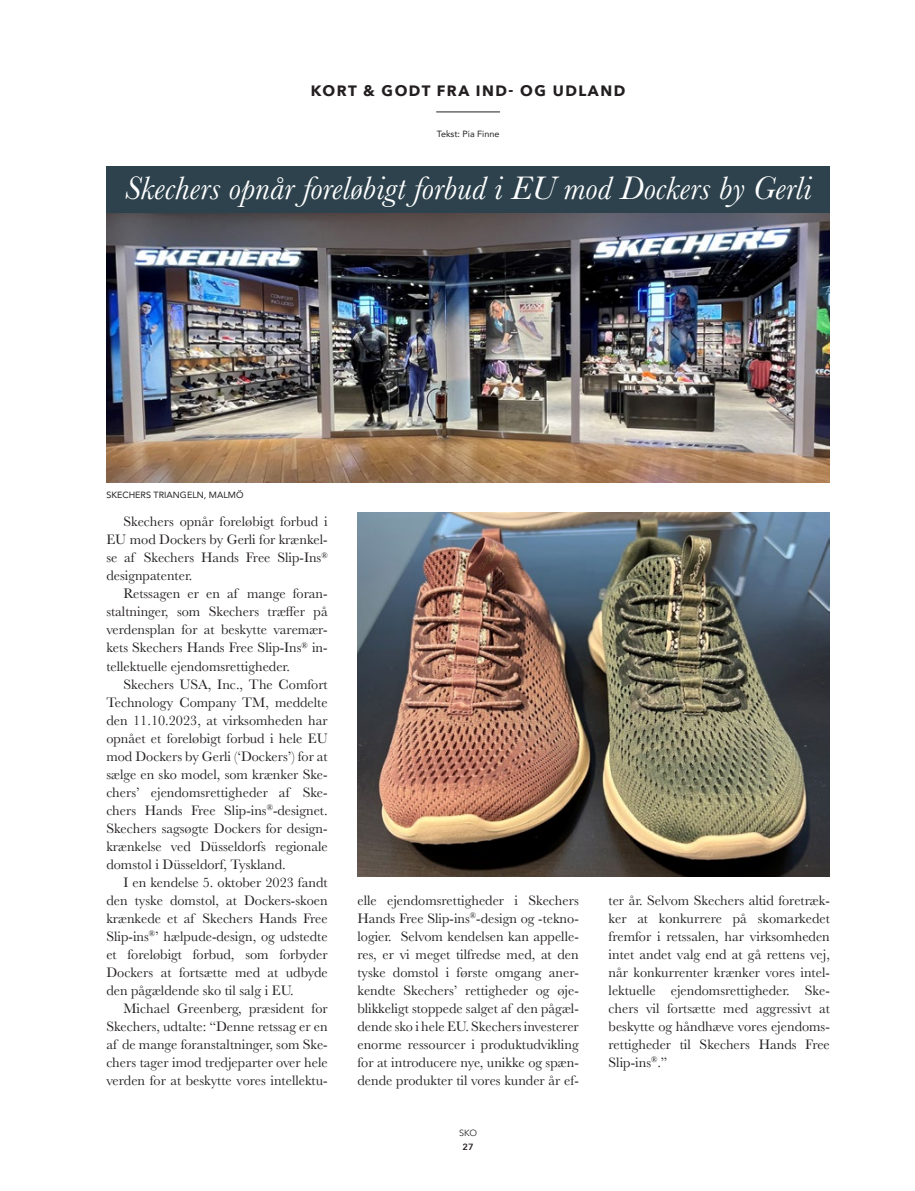
<style>
.page{position:relative;width:915px;height:1191px;background:#fff}
.page>*{position:absolute;margin:0;border:0;box-sizing:border-box;transform-origin:0 0}
._03_Overskrift{font:italic 33.75px "Baskerville";color:#fff}
.t1{font:700 15px "Avenir Next";letter-spacing:.1em;color:#231f20}
._05_Brødtekst{font:14.25px/18px "Baskerville";color:#231f20;text-align:justify}
.Billedetekst{font:9px "Avenir";color:#231f20}
._02_Byline{font:9px "Avenir";color:#231f20}
.t2{font:9px "Avenir Next";color:#231f20}
.t3{font:600 9px "Avenir Next";color:#231f20}
</style>
<div class="page">
<hr style="left:436px;top:112px;width:64px;height:1px;background:#231f20">
<img style="left:106px;top:213px;width:723px;height:270px">
<div style="left:106px;top:166px;width:723px;height:47px;background:#2d424d"></div>
<img style="left:357px;top:512px;width:472px;height:364px">
<p class="t1" style="left:311px;top:78px;width:316px">KORT &amp; GODT FRA IND- OG UDLAND</p>
<p class="_02_Byline" style="left:436px;top:126px;width:64px">Tekst: Pia Finne</p>
<p class="_03_Overskrift" style="left:125px;top:165px;width:688px">Skechers opnår foreløbigt forbud i EU mod Dockers by Gerli</p>
<p class="Billedetekst" style="left:106px;top:488px;width:139px">SKECHERS TRIANGELN, MALMÖ</p>
<p class="_05_Brødtekst" style="left:106px;top:513px;width:223px;text-indent:17px">Skechers opnår foreløbigt forbud i EU mod Dockers by Gerli for krænkel&shy;se af Skechers Hands Free Slip-Ins<sup>® </sup>designpatenter.</p>
<p class="_05_Brødtekst" style="left:106px;top:585px;width:223px;text-indent:17px">Retssagen er en af mange foran&shy;staltninger, som Skechers træffer på verdensplan for at beskytte varemær&shy;kets Skechers Hands Free Slip-Ins<sup>®</sup> in&shy;tellektuelle ejendomsrettigheder.</p>
<p class="_05_Brødtekst" style="left:106px;top:675px;width:223px;text-indent:17px">Skechers USA, Inc., The Comfort Technology Company TM, meddelte den 11.10.2023, at virksomheden har opnået et foreløbigt forbud i hele EU mod Dockers by Gerli (‘Dockers’) for at sælge en sko model, som krænker Ske&shy;chers’ ejendomsrettigheder af Ske&shy;chers Hands Free Slip-ins<sup>®</sup>-designet.<br>Skechers sagsøgte Dockers for design&shy;krænkelse ved Düsseldorfs regionale domstol i Düsseldorf, Tyskland.</p>
<p class="_05_Brødtekst" style="left:106px;top:873px;width:223px;text-indent:17px">I en kendelse 5. oktober 2023 fandt den tyske domstol, at Dockers-skoen krænkede et af Skechers Hands Free Slip-ins<sup>®</sup>’ hælpude-design, og udstedte et foreløbigt forbud, som forbyder Dockers at fortsætte med at udbyde den pågældende sko til salg i EU.</p>
<p class="_05_Brødtekst" style="left:106px;top:999px;width:223px;text-indent:17px">Michael Greenberg, præsident for Skechers, udtalte: “Denne retssag er en af de mange foranstaltninger, som Ske&shy;chers tager imod tredjeparter over hele verden for at beskytte vores intellektu-</p>
<p class="_05_Brødtekst" style="left:357px;top:891px;width:223px">elle ejendomsrettigheder i Skechers Hands Free Slip-ins<sup>®</sup>-design og -tekno&shy;logier. Selvom kendelsen kan appelle&shy;res, er vi meget tilfredse med, at den tyske domstol i første omgang aner&shy;kendte Skechers’ rettigheder og øje&shy;blikkeligt stoppede salget af den pågæl&shy;dende sko i hele EU. Skechers investerer enorme ressourcer i produktudvikling for at introducere nye, unikke og spæn&shy;dende produkter til vores kunder år ef-</p>
<p class="_05_Brødtekst" style="left:608px;top:891px;width:223px">ter år. Selvom Skechers altid foretræk&shy;ker at konkurrere på skomarkedet fremfor i retssalen, har virksomheden intet andet valg end at gå rettens vej, når konkurrenter krænker vores intel&shy;lektuelle ejendomsrettigheder. Ske&shy;chers vil fortsætte med aggressivt at beskytte og håndhæve vores ejendoms&shy;rettigheder til Skechers Hands Free Slip-ins<sup>®</sup>.”</p>
<p class="t2" style="left:459px;top:1125px;width:20px">SKO</p>
<p class="t3" style="left:462px;top:1138px;width:12px">27</p>
</div>
